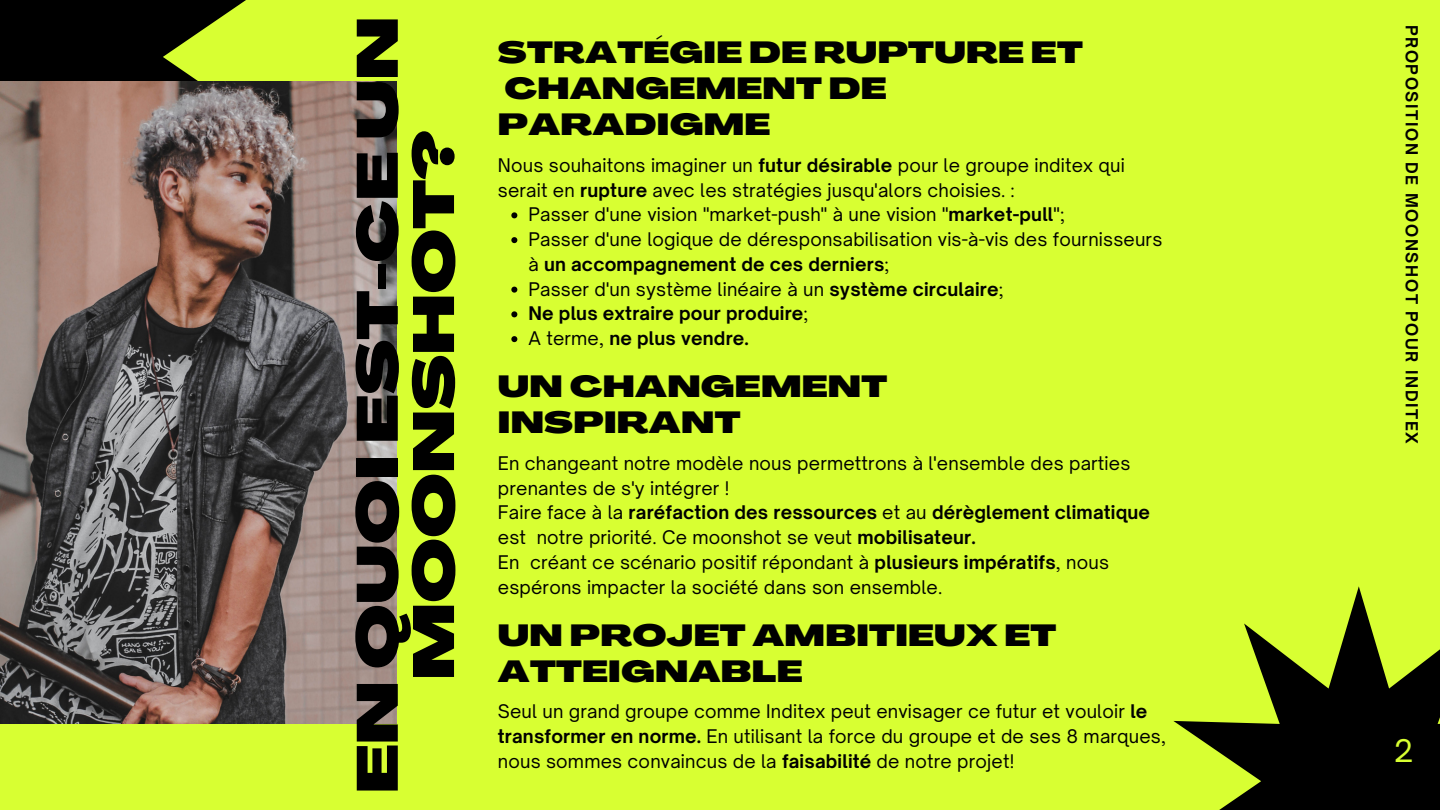
<style>
.page{position:relative;width:1440px;height:810px;background:#d8ff32}
.page>*{position:absolute;margin:0;border:0;box-sizing:border-box;transform-origin:0 0}
.t1{font:900 57px/56.2px "Agrandir Grand";color:#000;text-align:center}
.t2{font:900 30px/36px "Agrandir Grand";letter-spacing:.01em;color:#000}
.t3{font:30px "Open Sauce One";color:#d8ff32}
.t4{font:18px/24.8px "Open Sauce One";letter-spacing:.01em;color:#000}
.t5{font:700 18px/24.8px "Open Sauce One";letter-spacing:.01em;color:#000}
.t6{font:700 16px "Open Sauce One";letter-spacing:.1em;color:#000}
.s1{font-weight:700}
.s2{font-weight:400}
</style>
<div class="page">
<svg style="left:0;top:0;width:246px;height:81px;fill:#000"></svg>
<svg style="left:1173px;top:586px;width:267px;height:224px;fill:#000"></svg>
<img style="left:0;top:81px;width:396px;height:643px">
<svg style="left:511px;top:212px;width:6px;height:6px"></svg>
<svg style="left:511px;top:237px;width:6px;height:6px"></svg>
<svg style="left:511px;top:287px;width:6px;height:6px"></svg>
<svg style="left:511px;top:311px;width:6px;height:6px"></svg>
<svg style="left:511px;top:336px;width:6px;height:6px"></svg>
<p class="t1" style="left:355px;top:793px;width:778px;rotate:-90deg">EN QUOI EST-CE UN<br>MOONSHOT?</p>
<p class="t6" style="left:1422px;top:25px;width:421px;rotate:90deg">PROPOSITION DE MOONSHOT POUR INDITEX</p>
<p class="t2" style="left:498px;top:38px;width:586px">STRATÉGIE DE RUPTURE ET<br>CHANGEMENT DE<br>PARADIGME</p>
<p class="t4" style="left:498px;top:153px;width:628px">Nous souhaitons imaginer un <span class="s1">futur désirable</span> pour le groupe inditex qui serait en <span class="s1">rupture</span> avec les stratégies jusqu'alors choisies. :</p>
<p class="t4" style="left:528px;top:202px;width:538px">Passer d'une vision "market-push" à une vision "<span class="s1">market-pull</span>";</p>
<p class="t4" style="left:528px;top:227px;width:635px">Passer d'une logique de déresponsabilisation vis-à-vis des fournisseurs à <span class="s1">un accompagnement de ces derniers</span>;</p>
<p class="t4" style="left:528px;top:276px;width:477px">Passer d'un système linéaire à un <span class="s1">système circulaire</span>;</p>
<p class="t5" style="left:528px;top:301px;width:282px">Ne plus extraire pour produire<span class="s2">;</span></p>
<p class="t5" style="left:528px;top:326px;width:222px"><span class="s2">A terme,</span> ne plus vendre.</p>
<p class="t2" style="left:498px;top:372px;width:391px">UN CHANGEMENT<br>INSPIRANT</p>
<p class="t4" style="left:498px;top:451px;width:634px">En changeant notre modèle nous permettrons à l'ensemble des parties prenantes de s'y intégrer !</p>
<p class="t5" style="left:498px;top:500px;width:654px"><span class="s2">Faire face à la</span> raréfaction des ressources <span class="s2">et au</span> dérèglement climatique <span class="s2">est notre priorité. Ce moonshot se veut</span> mobilisateur.</p>
<p class="t4" style="left:498px;top:550px;width:613px">En créant ce scénario positif répondant à <span class="s1">plusieurs impératifs</span>, nous espérons impacter la société dans son ensemble.</p>
<p class="t2" style="left:498px;top:620px;width:560px">UN PROJET AMBITIEUX ET<br>ATTEIGNABLE</p>
<p class="t4" style="left:498px;top:699px;width:670px">Seul un grand groupe comme Inditex peut envisager ce futur et vouloir <span class="s1">le transformer en norme.</span> En utilisant la force du groupe et de ses 8 marques, nous sommes convaincus de la <span class="s1">faisabilité</span> de notre projet!</p>
<p class="t3" style="left:1394px;top:732px;width:21px">2</p>
</div>
